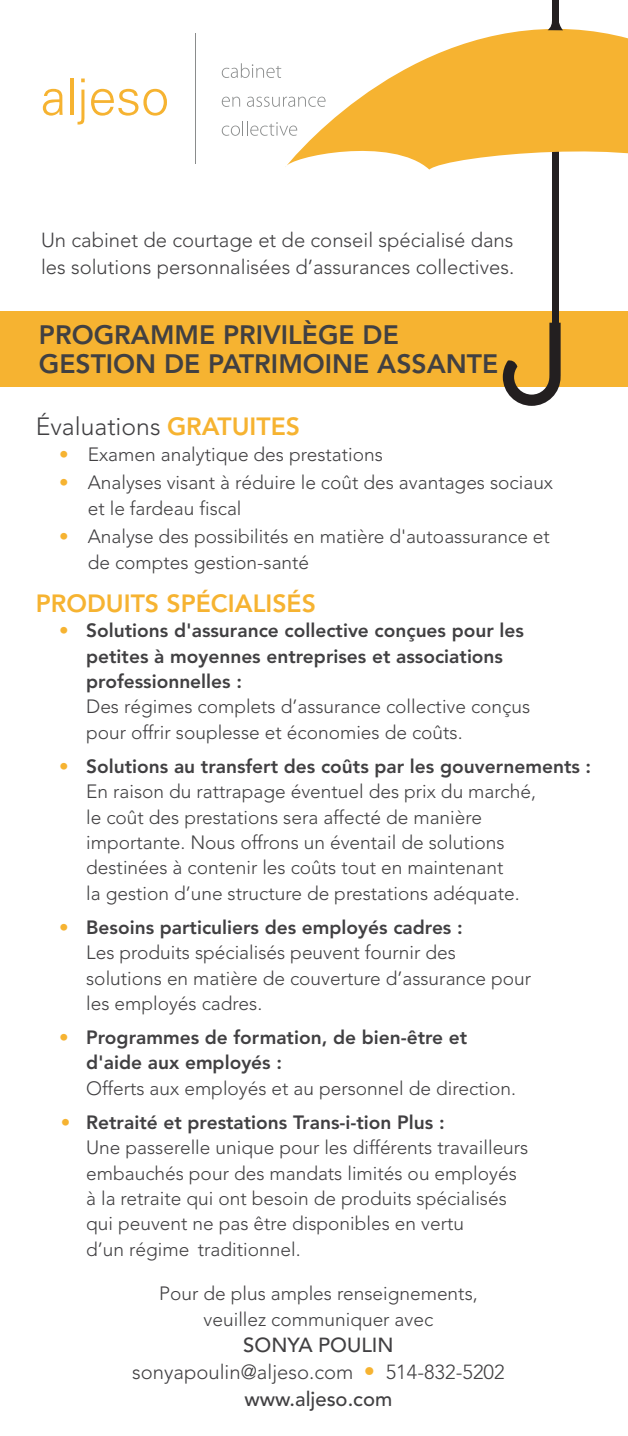
<style>
.page{position:relative;width:628px;height:1436px;background:#fff}
.page>*{position:absolute;margin:0;border:0;box-sizing:border-box;transform-origin:0 0}
.t1{font:800 26.55px/29.2px "Avenir";color:#414042}
.t2{font:300 24.75px "Avenir";color:#414042}
.t3{font:800 24.75px "Avenir";color:#f6b331}
.t4{font:300 20.25px/27px "Avenir";color:#414042}
.t5{font:300 19.12px/25.4px "Avenir";color:#414042}
.t6{font:800 19.12px/25.4px "Avenir";color:#414042}
.s1{font-weight:800;color:#f6b331}
.s2{color:#f6b331}
.s3{font-weight:800}
.s4{font-weight:500;color:#f6b331}
.s5{font-weight:500}
.s6{font-weight:800;font-size:22.5px;color:#f6b331}
</style>
<div class="page">
<div style="left:0;top:311px;width:628px;height:76px;background:#f6b331"></div>
<div style="left:552px;top:0;width:6px;height:323px;background:#231f20"></div>
<svg style="left:285px;top:29px;width:343px;height:144px;fill:#f6b331"></svg>
<svg style="left:503px;top:323px;width:57px;height:83px"></svg>
<svg style="left:547px;top:21px;width:16px;height:9px"></svg>
<svg style="left:43px;top:89px;width:20px;height:27px"></svg>
<hr style="left:70px;top:79px;width:3px;height:36px;background:#f6b331">
<svg style="left:77px;top:79px;width:8px;height:46px"></svg>
<svg style="left:91px;top:89px;width:76px;height:27px"></svg>
<hr style="left:195px;top:33px;width:1px;height:131px;background:#8a8c8c">
<svg style="left:222px;top:63px;width:59px;height:15px"></svg>
<svg style="left:222px;top:97px;width:18px;height:10px"></svg>
<svg style="left:247px;top:97px;width:78px;height:10px"></svg>
<svg style="left:222px;top:121px;width:75px;height:15px"></svg>
<p class="t4" style="left:41px;top:227px;width:475px">Un cabinet de courtage et de conseil spécialisé dans les solutions personnalisées d’assurances collectives.</p>
<h1 class="t1" style="left:39px;top:320px;width:461px">PROGRAMME PRIVILÈGE DE<br>GESTION DE PATRIMOINE ASSANTE</h1>
<p class="t2" style="left:36px;top:412px;width:266px">Évaluations <span class="s1">GRATUITES</span></p>
<p class="t5" style="left:59px;top:442px;width:325px"><span class="s2">•</span> Examen analytique des prestations</p>
<p class="t5" style="left:88px;top:470px;width:467px;text-indent:-28px"><span class="s2">•</span> Analyses visant à réduire le coût des avantages sociaux et le fardeau fiscal</p>
<p class="t5" style="left:88px;top:524px;width:464px;text-indent:-28px"><span class="s2">•</span> Analyse des possibilités en matière d'autoassurance et de comptes gestion-santé</p>
<p class="t3" style="left:36px;top:589px;width:282px">PRODUITS SPÉCIALISÉS</p>
<p class="t6" style="left:86px;top:618px;width:439px;text-indent:-27px"><span class="s2">•</span> Solutions d'assurance collective conçues pour les petites à moyennes entreprises et associations professionnelles :</p>
<p class="t5" style="left:86px;top:694px;width:445px">Des régimes complets d’assurance collective conçus pour offrir souplesse et économies de coûts.</p>
<p class="t5" style="left:86px;top:754px;width:506px;text-indent:-27px"><span class="s1">•</span> <span class="s3">Solutions au transfert des coûts par les gouvernements :<br></span>En raison du rattrapage éventuel des prix du marché,<br>le coût des prestations sera affecté de manière<br>importante. Nous offrons un éventail de solutions<br>destinées à contenir les coûts tout en maintenant<br>la gestion d’une structure de prestations adéquate.</p>
<p class="t5" style="left:86px;top:914px;width:446px;text-indent:-27px"><span class="s4">•</span> <span class="s3">Besoins particuliers des employés cadres :<br></span>Les produits spécialisés peuvent fournir des solutions en matière de couverture d’assurance pour les employés cadres.</p>
<p class="t6" style="left:86px;top:1025px;width:383px;text-indent:-27px"><span class="s4">•</span> Programmes de formation, de bien-être et d'aide aux employés :</p>
<p class="t5" style="left:86px;top:1075px;width:431px">Offerts aux employés et au personnel de direction.</p>
<p class="t5" style="left:86px;top:1110px;width:444px;text-indent:-25px"><span class="s4">•</span> <span class="s3">Retraité et prestations Trans-i-tion Plus :<br></span>Une passerelle unique pour les différents travailleurs embauchés pour des mandats limités ou employés à la retraite qui ont besoin de produits spécialisés qui peuvent ne pas être disponibles en vertu<br>d’un régime traditionnel.</p>
<p class="t5" style="left:159px;top:1280px;width:320px;text-align:center">Pour de plus amples renseignements, veuillez communiquer avec</p>
<p class="t4" style="left:132px;top:1332px;width:374px;text-align:center"><span class="s5">SONYA POULIN </span>sonyapoulin@aljeso.com <span class="s6">•</span> 514-832-5202 <span class="s5">www.aljeso.com</span></p>
</div>
